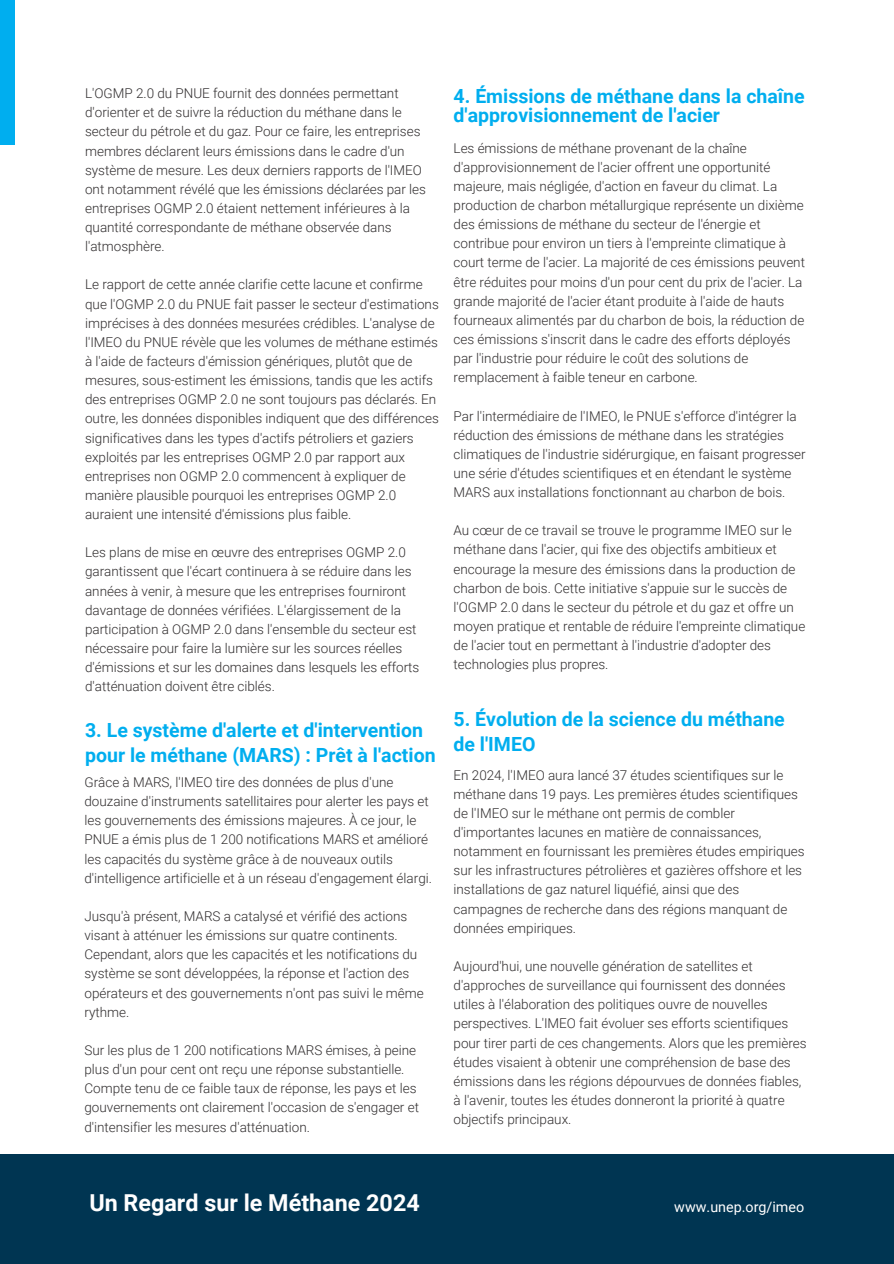
<style>
.page{position:relative;width:894px;height:1264px;background:#fff}
.page>*{position:absolute;margin:0;border:0;box-sizing:border-box;transform-origin:0 0}
.t1{font:700 23.25px "Roboto";color:#fff}
.t2{font:700 19.5px/24.8px "Roboto";color:#00aeef}
.t3{font:14.25px "Roboto";color:#fff}
.t4{font:300 13.5px/19.2px "Roboto";color:#312e2f}
</style>
<div class="page">
<div style="left:0;top:0;width:14px;height:144px;background:#00aeef"></div>
<div style="left:0;top:1154px;width:893px;height:109px;background:#003552"></div>
<p class="t4" style="left:85px;top:84px;width:342px">L'OGMP 2.0 du PNUE fournit des données permettant d'orienter et de suivre la réduction du méthane dans le secteur du pétrole et du gaz. Pour ce faire, les entreprises membres déclarent leurs émissions dans le cadre d'un système de mesure. Les deux derniers rapports de l'IMEO ont notamment révélé que les émissions déclarées par les entreprises OGMP 2.0 étaient nettement inférieures à la quantité correspondante de méthane observée dans l'atmosphère.</p>
<p class="t4" style="left:85px;top:275px;width:355px">Le rapport de cette année clarifie cette lacune et confirme que l'OGMP 2.0 du PNUE fait passer le secteur d'estimations imprécises à des données mesurées crédibles. L'analyse de l'IMEO du PNUE révèle que les volumes de méthane estimés à l'aide de facteurs d'émission génériques, plutôt que de mesures, sous-estiment les émissions, tandis que les actifs des entreprises OGMP 2.0 ne sont toujours pas déclarés. En outre, les données disponibles indiquent que des différences significatives dans les types d'actifs pétroliers et gaziers exploités par les entreprises OGMP 2.0 par rapport aux entreprises non OGMP 2.0 commencent à expliquer de manière plausible pourquoi les entreprises OGMP 2.0 auraient une intensité d'émissions plus faible.</p>
<p class="t4" style="left:85px;top:543px;width:336px">Les plans de mise en œuvre des entreprises OGMP 2.0 garantissent que l'écart continuera à se réduire dans les années à venir, à mesure que les entreprises fourniront davantage de données vérifiées. L'élargissement de la participation à OGMP 2.0 dans l'ensemble du secteur est nécessaire pour faire la lumière sur les sources réelles d'émissions et sur les domaines dans lesquels les efforts d'atténuation doivent être ciblés.</p>
<h2 class="t2" style="left:85px;top:718px;width:352px">3. Le système d'alerte et d'intervention pour le méthane (MARS) : Prêt à l'action</h2>
<p class="t4" style="left:84px;top:772px;width:349px">Grâce à MARS, l'IMEO tire des données de plus d'une douzaine d'instruments satellitaires pour alerter les pays et les gouvernements des émissions majeures. À ce jour, le PNUE a émis plus de 1 200 notifications MARS et amélioré les capacités du système grâce à de nouveaux outils d'intelligence artificielle et à un réseau d'engagement élargi.</p>
<h2 class="t4" style="left:84px;top:906px;width:340px">Jusqu'à présent, MARS a catalysé et vérifié des actions visant à atténuer les émissions sur quatre continents.<br>Cependant, alors que les capacités et les notifications du système se sont développées, la réponse et l'action des opérateurs et des gouvernements n'ont pas suivi le même rythme.</h2>
<p class="t4" style="left:84px;top:1040px;width:336px">Sur les plus de 1 200 notifications MARS émises, à peine plus d'un pour cent ont reçu une réponse substantielle.<br>Compte tenu de ce faible taux de réponse, les pays et les gouvernements ont clairement l'occasion de s'engager et d'intensifier les mesures d'atténuation.</p>
<p class="t2" style="left:453px;top:87px;width:352px;line-height:19.2px">4. Émissions de méthane dans la chaîne d'approvisionnement de l'acier</p>
<p class="t4" style="left:453px;top:138px;width:353px">Les émissions de méthane provenant de la chaîne d'approvisionnement de l'acier offrent une opportunité majeure, mais négligée, d'action en faveur du climat. La production de charbon métallurgique représente un dixième des émissions de méthane du secteur de l'énergie et contribue pour environ un tiers à l'empreinte climatique à court terme de l'acier. La majorité de ces émissions peuvent être réduites pour moins d'un pour cent du prix de l'acier. La grande majorité de l'acier étant produite à l'aide de hauts fourneaux alimentés par du charbon de bois, la réduction de ces émissions s'inscrit dans le cadre des efforts déployés par l'industrie pour réduire le coût des solutions de remplacement à faible teneur en carbone.</p>
<p class="t4" style="left:453px;top:406px;width:353px">Par l'intermédiaire de l'IMEO, le PNUE s'efforce d'intégrer la réduction des émissions de méthane dans les stratégies climatiques de l'industrie sidérurgique, en faisant progresser une série d'études scientifiques et en étendant le système MARS aux installations fonctionnant au charbon de bois.</p>
<h2 class="t4" style="left:453px;top:521px;width:353px">Au cœur de ce travail se trouve le programme IMEO sur le méthane dans l'acier, qui fixe des objectifs ambitieux et encourage la mesure des émissions dans la production de charbon de bois. Cette initiative s'appuie sur le succès de l'OGMP 2.0 dans le secteur du pétrole et du gaz et offre un moyen pratique et rentable de réduire l'empreinte climatique de l'acier tout en permettant à l'industrie d'adopter des technologies plus propres.</h2>
<p class="t2" style="left:453px;top:707px;width:332px">5. Évolution de la science du méthane de l'IMEO</p>
<p class="t4" style="left:453px;top:765px;width:352px">En 2024, l'IMEO aura lancé 37 études scientifiques sur le méthane dans 19 pays. Les premières études scientifiques de l'IMEO sur le méthane ont permis de combler d'importantes lacunes en matière de connaissances, notamment en fournissant les premières études empiriques sur les infrastructures pétrolières et gazières offshore et les installations de gaz naturel liquéfié, ainsi que des campagnes de recherche dans des régions manquant de données empiriques.</p>
<p class="t4" style="left:453px;top:956px;width:354px">Aujourd'hui, une nouvelle génération de satellites et d'approches de surveillance qui fournissent des données utiles à l'élaboration des politiques ouvre de nouvelles perspectives. L'IMEO fait évoluer ses efforts scientifiques pour tirer parti de ces changements. Alors que les premières études visaient à obtenir une compréhension de base des émissions dans les régions dépourvues de données fiables, à l'avenir, toutes les études donneront la priorité à quatre objectifs principaux.</p>
<h1 class="t1" style="left:89px;top:1189px;width:332px">Un Regard sur le Méthane 2024</h1>
<p class="t3" style="left:674px;top:1198px;width:131px">www.unep.org/imeo</p>
</div>
